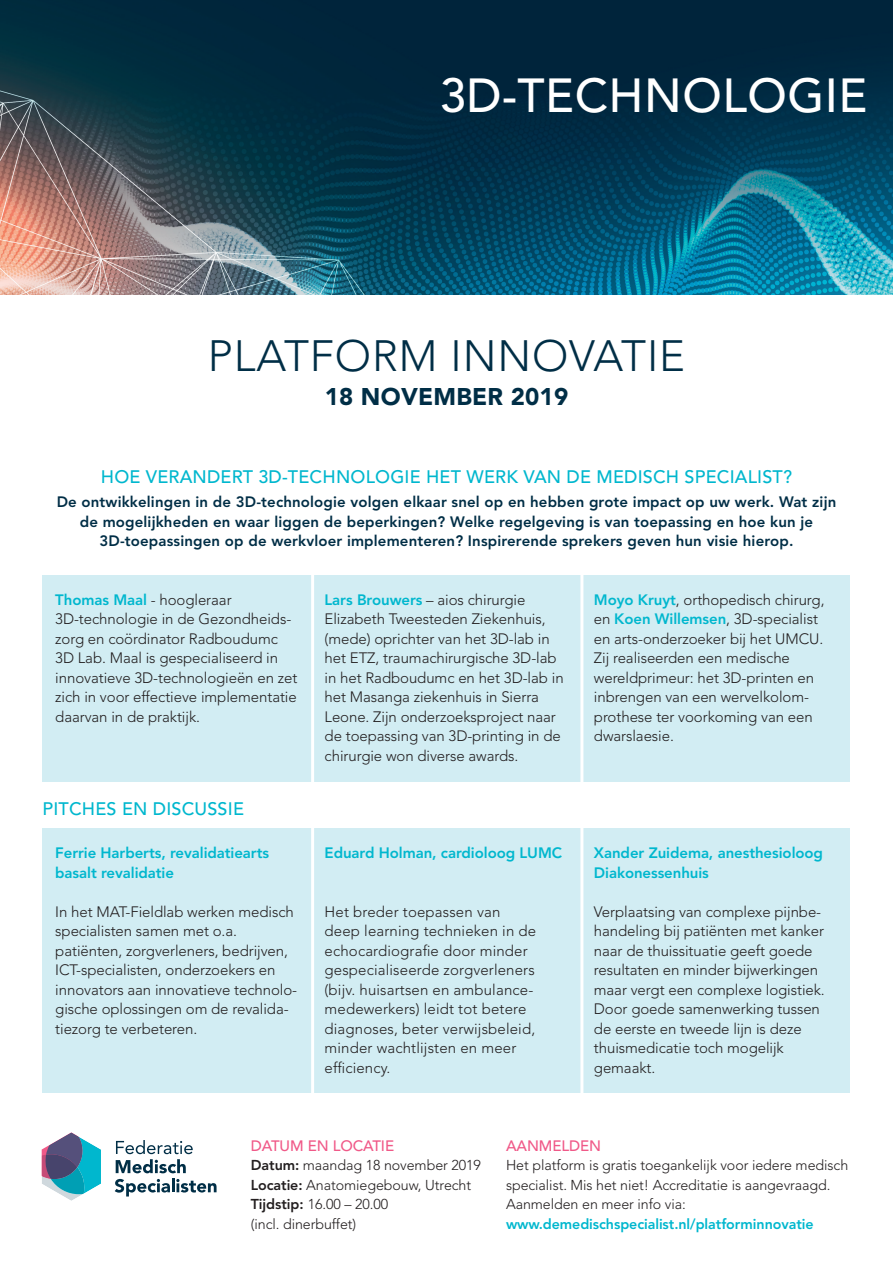
<style>
.page{position:relative;width:893px;height:1263px;background:#fff}
.page>*{position:absolute;margin:0;border:0;box-sizing:border-box;transform-origin:0 0}
.hoofdstuk_titel{font:500 47.4px "Avenir LT Std";letter-spacing:.01em;color:#fff}
.tussenkop{font:300 43.5px "Avenir LT Std";letter-spacing:.02em;color:#002e46}
.tussenkop-2{font:900 24px "Avenir LT Std";letter-spacing:.01em;color:#002e46}
.tussenkop-3{font:500 18px "Avenir LT Std";letter-spacing:.01em;color:#00b7ce}
.platte_tekst{font:300 15px/19.5px "Avenir LT Std";letter-spacing:-.005em;color:#231f20}
.platte_tekst-2{font:800 15px/19.5px "Avenir LT Std";letter-spacing:.01em;color:#002e46;text-align:center}
.tussenkop-4{font:800 15px/19.5px "Avenir LT Std";letter-spacing:-.005em;color:#00b7ce}
.tussenkop-5{font:500 15px "Avenir LT Std";letter-spacing:-.005em;color:#f05988}
.platte_tekst-3{font:300 14.25px/19.5px "Avenir LT Std";letter-spacing:-.005em;color:#231f20}
.platte_tekst-4{font:800 14.25px "Avenir LT Std";letter-spacing:-.005em;color:#00b7ce}
.s1{font-weight:800;color:#00b7ce}
.s2{font-weight:800}
</style>
<div class="page">
<div style="left:43px;top:828px;width:807px;height:265px;background:#d2edf3"></div>
<div style="left:43px;top:575px;width:807px;height:207px;background:#d2edf3"></div>
<img style="left:0;top:0;width:893px;height:294px">
<hr style="left:311px;top:808px;width:3px;height:295px;background:#fff">
<hr style="left:311px;top:566px;width:3px;height:225px;background:#fff">
<hr style="left:580px;top:808px;width:3px;height:295px;background:#fff">
<hr style="left:580px;top:566px;width:3px;height:225px;background:#fff">
<svg style="left:115px;top:1140px;width:102px;height:56px"></svg>
<svg style="left:42px;top:1132px;width:59px;height:69px"></svg>
<p class="hoofdstuk_titel" style="left:440px;top:69px;width:429px">3D-TECHNOLOGIE</p>
<p class="tussenkop" style="left:208px;top:330px;width:479px">PLATFORM INNOVATIE</p>
<p class="tussenkop-2" style="left:325px;top:382px;width:245px">18 NOVEMBER 2019</p>
<p class="tussenkop-3" style="left:101px;top:466px;width:693px">HOE VERANDERT 3D-TECHNOLOGIE HET WERK VAN DE MEDISCH SPECIALIST?</p>
<p class="platte_tekst-2" style="left:57px;top:492px;width:781px">De ontwikkelingen in de 3D-technologie volgen elkaar snel op en hebben grote impact op uw werk. Wat zijn</p>
<p class="platte_tekst-2" style="left:80px;top:512px;width:735px">de mogelijkheden en waar liggen de beperkingen? Welke regelgeving is van toepassing en hoe kun je<br>3D-toepassingen op de werkvloer implementeren? Inspirerende sprekers geven hun visie hierop.</p>
<p class="platte_tekst" style="left:55px;top:590px;width:244px"><span class="s1">Thomas Maal</span> - hoogleraar<br>3D-technologie in de Gezondheids&shy;zorg en coördinator Radboudumc<br>3D Lab. Maal is gespecialiseerd in innovatieve 3D-technologieën en zet zich in voor effectieve implementatie daarvan in de praktijk.</p>
<p class="platte_tekst" style="left:325px;top:590px;width:241px"><span class="s1">Lars Brouwers</span> – aios chirurgie Elizabeth Tweesteden Ziekenhuis, (mede) oprichter van het 3D-lab in het ETZ, traumachirurgische 3D-lab in het Radboudumc en het 3D-lab in het Masanga ziekenhuis in Sierra Leone. Zijn onderzoeksproject naar de toepassing van 3D-printing in de chirurgie won diverse awards.</p>
<p class="platte_tekst" style="left:594px;top:590px;width:232px"><span class="s1">Moyo Kruyt</span>, orthopedisch chirurg, en <span class="s1">Koen Willemsen</span>, 3D-specialist en arts-onderzoeker bij het UMCU.<br>Zij realiseerden een medische wereldprimeur: het 3D-printen en inbrengen van een wervelkolom&shy;prothese ter voorkoming van een dwarslaesie.</p>
<p class="tussenkop-3" style="left:43px;top:798px;width:203px">PITCHES EN DISCUSSIE</p>
<p class="tussenkop-4" style="left:55px;top:843px;width:215px">Ferrie Harberts, revalidatiearts basalt revalidatie</p>
<p class="platte_tekst" style="left:55px;top:902px;width:243px">In het MAT-Fieldlab werken medisch specialisten samen met o.a. patiënten, zorgverleners, bedrijven, ICT-specialisten, onderzoekers en innovators aan innovatieve technolo&shy;gische oplossingen om de revalida&shy;tiezorg te verbeteren.</p>
<p class="tussenkop-4" style="left:325px;top:843px;width:239px">Eduard Holman, cardioloog LUMC</p>
<p class="platte_tekst" style="left:325px;top:902px;width:177px">Het breder toepassen van</p>
<p class="platte_tekst" style="left:325px;top:921px;width:213px">deep learning technieken in de echocardiografie door minder gespecialiseerde zorgverleners (bijv. huisartsen en ambulance-</p>
<p class="platte_tekst" style="left:325px;top:999px;width:212px">medewerkers) leidt tot betere diagnoses, beter verwijsbeleid, minder wachtlijsten en meer efficiency.</p>
<p class="tussenkop-4" style="left:594px;top:843px;width:231px">Xander Zuidema, anesthesioloog<br>Diakonessenhuis</p>
<p class="platte_tekst" style="left:594px;top:902px;width:232px">Verplaatsing van complexe pijnbe&shy;handeling bij patiënten met kanker naar de thuissituatie geeft goede resultaten en minder bijwerkingen maar vergt een complexe logistiek.<br>Door goede samenwerking tussen de eerste en tweede lijn is deze thuismedicatie toch mogelijk gemaakt.</p>
<p class="tussenkop-5" style="left:251px;top:1137px;width:145px">DATUM EN LOCATIE</p>
<p class="platte_tekst-3" style="left:251px;top:1155px;width:232px"><span class="s2">Datum:</span> maandag 18 november 2019</p>
<p class="platte_tekst-3" style="left:251px;top:1175px;width:222px"><span class="s2">Locatie:</span> Anatomiegebouw, Utrecht</p>
<p class="platte_tekst-3" style="left:251px;top:1194px;width:139px"><span class="s2">Tijdstip:</span> 16.00 – 20.00</p>
<p class="platte_tekst-3" style="left:251px;top:1214px;width:107px">(incl. dinerbuffet)</p>
<p class="tussenkop-5" style="left:506px;top:1137px;width:97px">AANMELDEN</p>
<p class="platte_tekst-3" style="left:506px;top:1155px;width:344px">Het platform is gratis toegankelijk voor iedere medisch specialist. Mis het niet! Accreditatie is aangevraagd.<br>Aanmelden en meer info via:</p>
<p class="platte_tekst-4" style="left:506px;top:1215px;width:309px">www.demedischspecialist.nl/platforminnovatie</p>
</div>
